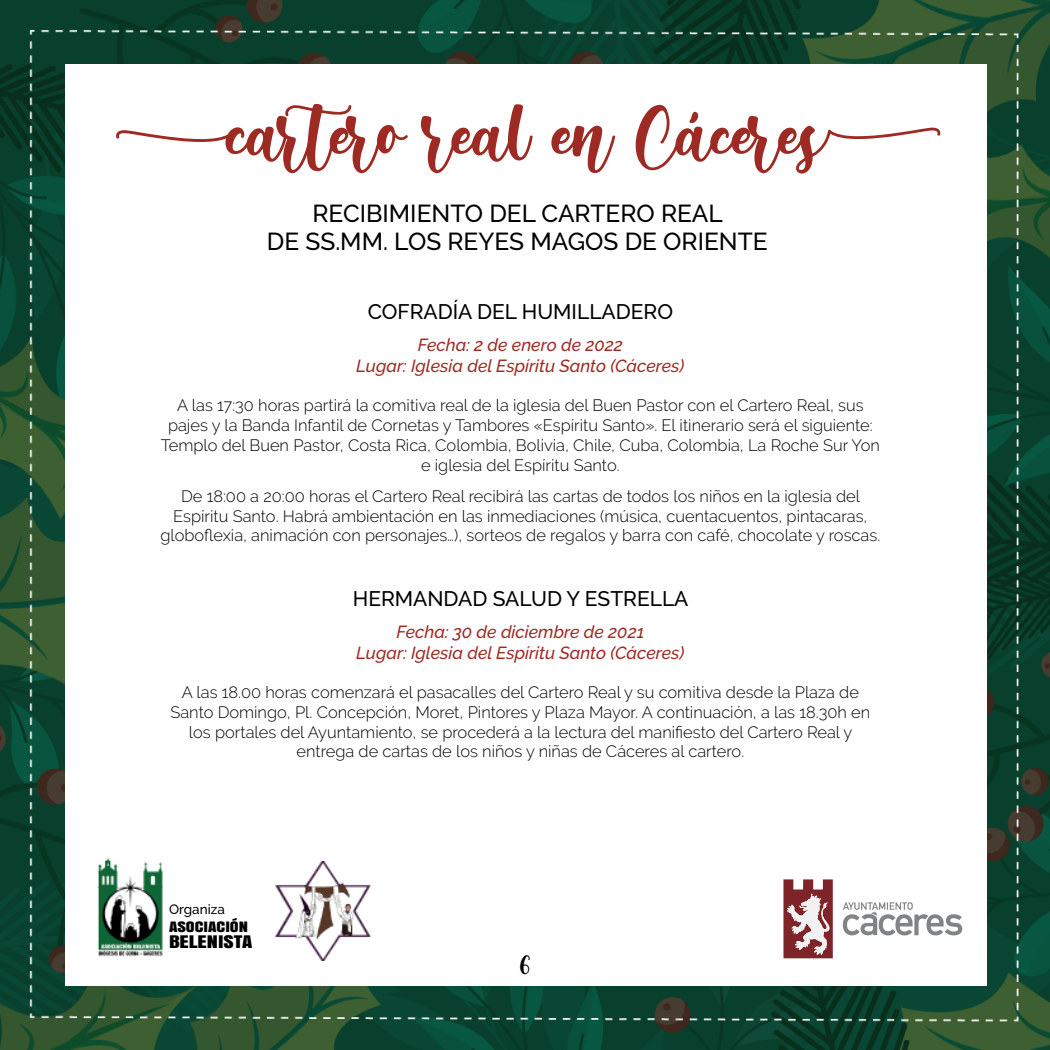
<style>
.page{position:relative;width:1050px;height:1050px;background:#fff}
.page>*{position:absolute;margin:0;border:0;box-sizing:border-box;transform-origin:0 0}
.t1{font:94.5px "browniescake";letter-spacing:-.01em;color:#9e2a24}
.t2{font:35px "browniescake";color:#000}
.t3{font:500 24.5px/28px "Raleway";color:#000;text-align:center}
.t4{font:500 21px "Raleway";color:#000}
.t5{font:italic 500 17.5px/21px "Raleway";color:#9e2a24;text-align:center}
.t6{font:300 16.45px/19.6px "Raleway";color:#000;text-align:center}
.t7{font:16.1px "Anton";color:#000;scale:1.36 1}
.t8{font:500 13.65px "Raleway";color:#000}
.t9{font:13.3px "Anton";color:#000;scale:1.36 1}
</style>
<div class="page">
<img style="left:0;top:0;width:1050px;height:1050px">
<div style="left:65px;top:64px;width:922px;height:922px;background:#fff"></div>
<svg style="left:843px;top:902px;width:119px;height:34px"></svg>
<svg style="left:783px;top:879px;width:50px;height:79px"></svg>
<img style="left:98px;top:857px;width:65px;height:100px">
<img style="left:275px;top:862px;width:97px;height:99px">
<h1 class="t1" style="left:117px;top:81px;width:817px">cartero real en Cáceres</h1>
<h3 class="t3" style="left:267px;top:200px;width:502px">RECIBIMIENTO DEL CARTERO REAL<br>DE SS.MM. LOS REYES MAGOS DE ORIENTE</h3>
<p class="t4" style="left:368px;top:300px;width:307px">COFRADÍA DEL HUMILLADERO</p>
<p class="t5" style="left:356px;top:334px;width:330px">Fecha: 2 de enero de 2022<br>Lugar: Iglesia del Espíritu Santo (Cáceres)</p>
<p class="t6" style="left:161px;top:396px;width:721px">A las 17:30 horas partirá la comitiva real de la iglesia del Buen Pastor con el Cartero Real, sus pajes y la Banda Infantil de Cornetas y Tambores «Espíritu Santo». El itinerario será el siguiente:<br>Templo del Buen Pastor, Costa Rica, Colombia, Bolivia, Chile, Cuba, Colombia, La Roche Sur Yon e iglesia del Espíritu Santo.</p>
<p class="t6" style="left:161px;top:486px;width:721px">De 18:00 a 20:00 horas el Cartero Real recibirá las cartas de todos los niños en la iglesia del<br>Espíritu Santo. Habrá ambientación en las inmediaciones (música, cuentacuentos, pintacaras, globoflexia, animación con personajes…), sorteos de regalos y barra con café, chocolate y roscas.</p>
<p class="t4" style="left:353px;top:587px;width:337px">HERMANDAD SALUD Y ESTRELLA</p>
<p class="t5" style="left:356px;top:621px;width:330px">Fecha: 30 de diciembre de 2021<br>Lugar: Iglesia del Espíritu Santo (Cáceres)</p>
<p class="t6" style="left:171px;top:682px;width:701px">A las 18.00 horas comenzará el pasacalles del Cartero Real y su comitiva desde la Plaza de Santo Domingo, Pl. Concepción, Moret, Pintores y Plaza Mayor. A continuación, a las 18.30h en los portales del Ayuntamiento, se procederá a la lectura del manifiesto del Cartero Real y entrega de cartas de los niños y niñas de Cáceres al cartero.</p>
<p class="t8" style="left:169px;top:901px;width:57px">Organiza</p>
<p class="t9" style="left:169px;top:916px;width:60px">ASOCIACIÓN</p>
<p class="t7" style="left:169px;top:929px;width:63px">BELENISTA</p>
<h2 class="t2" style="left:520px;top:943px;width:12px">6</h2>
</div>
